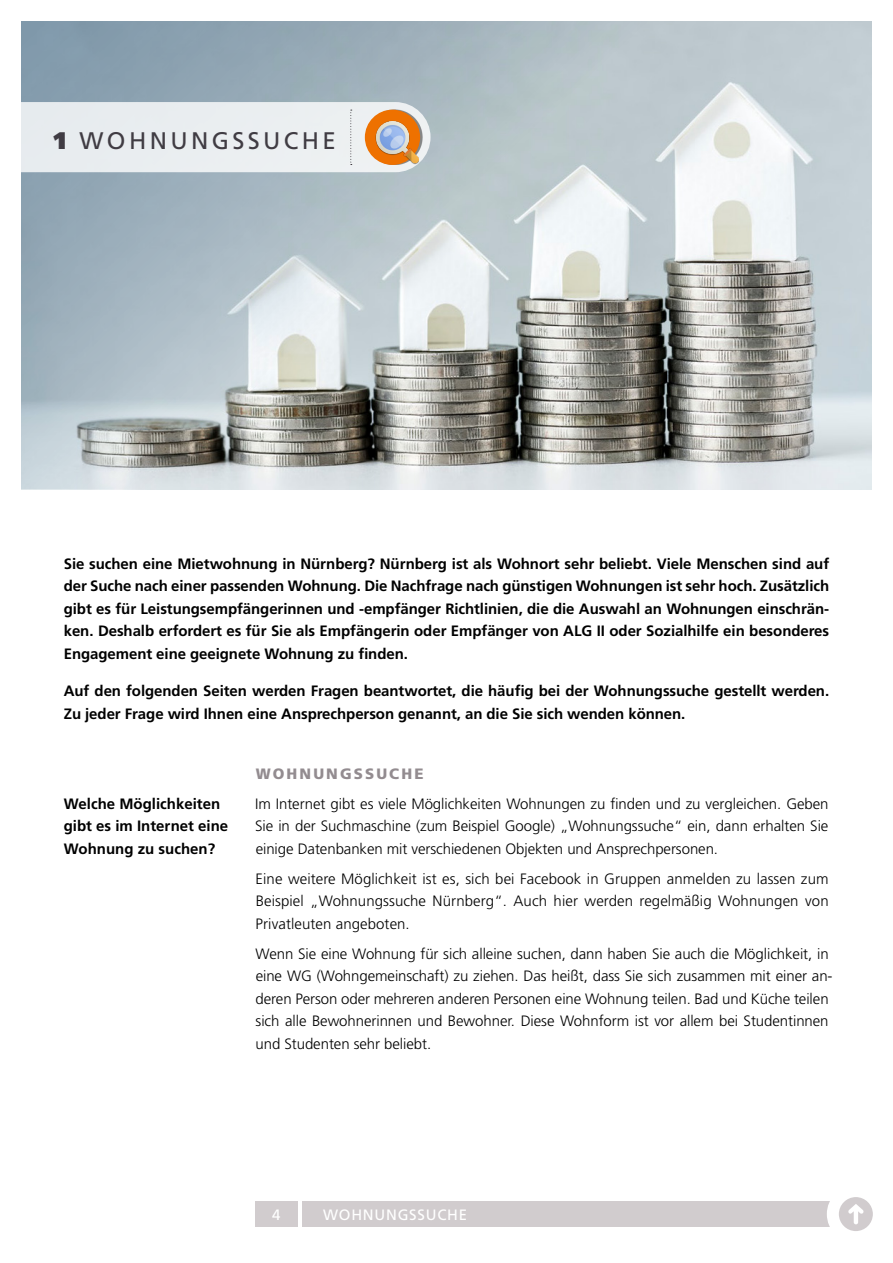
<style>
.page{position:relative;width:893px;height:1263px;background:#fff}
.page>*{position:absolute;margin:0;border:0;box-sizing:border-box;transform-origin:0 0}
.Headline{font:24px "Frutiger";letter-spacing:.14em;color:#403c43}
.Spalte_rechts_Blocks{font:300 15px/22.5px "Frutiger";letter-spacing:-.005em;color:#000;text-align:justify}
.Einleitung{font:700 15px/22.5px "Frutiger";letter-spacing:-.005em;color:#000;text-align:justify}
.Spalte_links{font:700 15px/22.5px "Frutiger";color:#000}
.t1{font:15px "Frutiger";letter-spacing:.05em;color:#fff}
.Kapitel_Subline{font:900 15px "Frutiger";letter-spacing:.14em;color:#938c90}
.s1{font-weight:900}
</style>
<div class="page">
<svg style="left:21px;top:21px;width:851px;height:468px;background:#b2bbbe"></svg>
<svg style="left:21px;top:102px;width:410px;height:70px;background:#e6e4e1"></svg>
<div style="left:255px;top:1201px;width:43px;height:26px;background:#d1ccce"></div>
<div style="left:302px;top:1201px;width:527px;height:26px;background:#d1ccce"></div>
<svg style="left:833px;top:1191px;width:46px;height:46px"></svg>
<div style="left:827px;top:1185px;width:58px;height:58px;border:12px solid #fff;border-radius:50%"></div>
<svg style="left:848px;top:1204px;width:15px;height:20px"></svg>
<p class="Headline" style="left:54px;top:126px;width:284px"><span class="s1">1</span> WOHNUNGSSUCHE</p>
<p class="Einleitung" style="left:64px;top:552px;width:767px">Sie suchen eine Mietwohnung in Nürnberg? Nürnberg ist als Wohnort sehr beliebt. Viele Menschen sind auf der Suche nach einer passenden Wohnung. Die Nachfrage nach günstigen Wohnungen ist sehr hoch. Zusätzlich gibt es für Leistungsempfängerinnen und -empfänger Richtlinien, die die Auswahl an Wohnungen einschrän&shy;ken. Deshalb erfordert es für Sie als Empfängerin oder Empfänger von ALG II oder Sozialhilfe ein besonderes Engagement eine geeignete Wohnung zu finden.</p>
<p class="Einleitung" style="left:64px;top:680px;width:767px">Auf den folgenden Seiten werden Fragen beantwortet, die häufig bei der Wohnungssuche gestellt werden.<br>Zu jeder Frage wird Ihnen eine Ansprechperson genannt, an die Sie sich wenden können.</p>
<p class="Spalte_links" style="left:64px;top:792px;width:166px">Welche Möglichkeiten gibt es im Internet eine<br>Wohnung zu suchen?</p>
<p class="Kapitel_Subline" style="left:256px;top:764px;width:169px">WOHNUNGSSUCHE</p>
<p class="Spalte_rechts_Blocks" style="left:255px;top:792px;width:575px">Im Internet gibt es viele Möglichkeiten Wohnungen zu finden und zu vergleichen. Geben Sie in der Suchmaschine (zum Beispiel Google) „Wohnungssuche“ ein, dann erhalten Sie einige Datenbanken mit verschiedenen Objekten und Ansprechpersonen.</p>
<p class="Spalte_rechts_Blocks" style="left:256px;top:867px;width:574px">Eine weitere Möglichkeit ist es, sich bei Facebook in Gruppen anmelden zu lassen zum Beispiel „Wohnungssuche Nürnberg“. Auch hier werden regelmäßig Wohnungen von Privatleuten angeboten.</p>
<p class="Spalte_rechts_Blocks" style="left:256px;top:942px;width:579px;text-align:left">Wenn Sie eine Wohnung für sich alleine suchen, dann haben Sie auch die Möglichkeit, in eine WG (Wohngemeinschaft) zu ziehen. Das heißt, dass Sie sich zusammen mit einer an&shy;deren Person oder mehreren anderen Personen eine Wohnung teilen. Bad und Küche teilen sich alle Bewohnerinnen und Bewohner. Diese Wohnform ist vor allem bei Studentinnen und Studenten sehr beliebt.</p>
<p class="t1" style="left:272px;top:1206px;width:10px">4</p>
<p class="t1" style="left:323px;top:1206px;width:145px">WOHNUNGSSUCHE</p>
</div>
